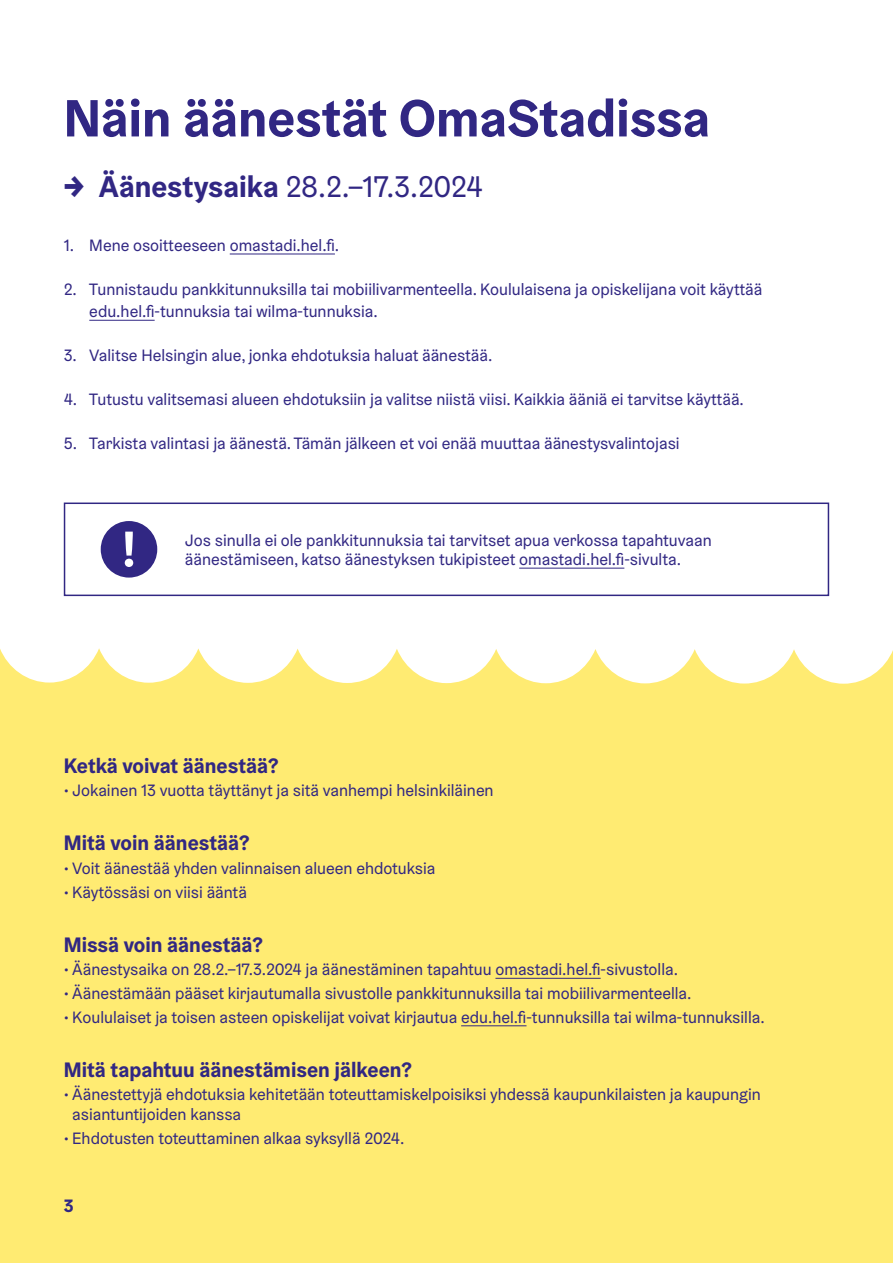
<style>
.page{position:relative;width:893px;height:1263px;background:#fff}
.page>*{position:absolute;margin:0;border:0;box-sizing:border-box;transform-origin:0 0}
.H2_otsikko_35_pt_2024{font:700 52.5px "Helsinki Grotesk";color:#312783}
.P_ingressi___nosto_bold_14_pt_2024{font:30px "Helsinki Grotesk";letter-spacing:-.01em;color:#312783}
.P_ingressi___nosto_bold_14_pt_2024-2{font:700 21px "Helsinki Grotesk";color:#312783}
.t1{font:700 18px "Helsinki Grotesk";color:#312783}
.P_leipis_9_pt{font:16.5px/19.5px "Helsinki Grotesk";color:#312783}
.s1{font-weight:900}
.s2{font-weight:700}
</style>
<div class="page">
<div style="left:0;top:648px;width:893px;height:615px;background:#ffeb72"></div>
<hr style="left:230px;top:254px;width:105px;height:1px;background:#312783">
<hr style="left:89px;top:320px;width:66px;height:1px;background:#312783">
<svg style="left:101px;top:521px;width:56px;height:57px"></svg>
<hr style="left:519px;top:568px;width:105px;height:1px;background:#312783">
<div style="left:64px;top:502px;width:765px;height:94px;border:2px solid #312783"></div>
<hr style="left:495px;top:978px;width:106px;height:1px;background:#312783">
<hr style="left:461px;top:1025px;width:65px;height:1px;background:#312783">
<h2 class="H2_otsikko_35_pt_2024" style="left:64px;top:85px;width:648px">Näin äänestät OmaStadissa</h2>
<p class="P_ingressi___nosto_bold_14_pt_2024" style="left:64px;top:168px;width:420px"><span class="s1">→</span> <span class="s2">Äänestysaika</span> 28.2.–17.3.2024</p>
<p class="P_leipis_9_pt" style="left:64px;top:235px;width:277px">1. Mene osoitteeseen omastadi.hel.fi.</p>
<p class="P_leipis_9_pt" style="left:89px;top:278px;width:675px;line-height:22.5px;text-indent:-26px">2. Tunnistaudu pankkitunnuksilla tai mobiilivarmenteella. Koululaisena ja opiskelijana voit käyttää edu.hel.fi-tunnuksia tai wilma-tunnuksia.</p>
<p class="P_leipis_9_pt" style="left:64px;top:345px;width:430px">3. Valitse Helsingin alue, jonka ehdotuksia haluat äänestää.</p>
<p class="P_leipis_9_pt" style="left:64px;top:389px;width:682px">4. Tutustu valitsemasi alueen ehdotuksiin ja valitse niistä viisi. Kaikkia ääniä ei tarvitse käyttää.</p>
<p class="P_leipis_9_pt" style="left:64px;top:433px;width:617px">5. Tarkista valintasi ja äänestä. Tämän jälkeen et voi enää muuttaa äänestysvalintojasi</p>
<p class="P_leipis_9_pt" style="left:185px;top:530px;width:528px">Jos sinulla ei ole pankkitunnuksia tai tarvitset apua verkossa tapahtuvaan äänestämiseen, katso äänestyksen tukipisteet omastadi.hel.fi-sivulta.</p>
<p class="P_ingressi___nosto_bold_14_pt_2024-2" style="left:64px;top:752px;width:216px">Ketkä voivat äänestää?</p>
<p class="P_leipis_9_pt" style="left:64px;top:781px;width:431px">• Jokainen 13 vuotta täyttänyt ja sitä vanhempi helsinkiläinen</p>
<p class="P_ingressi___nosto_bold_14_pt_2024-2" style="left:64px;top:829px;width:187px">Mitä voin äänestää?</p>
<p class="P_leipis_9_pt" style="left:64px;top:858px;width:373px">• Voit äänestää yhden valinnaisen alueen ehdotuksia</p>
<p class="P_leipis_9_pt" style="left:64px;top:882px;width:185px">• Käytössäsi on viisi ääntä</p>
<p class="P_ingressi___nosto_bold_14_pt_2024-2" style="left:64px;top:931px;width:201px">Missä voin äänestää?</p>
<p class="P_leipis_9_pt" style="left:64px;top:959px;width:616px">• Äänestysaika on 28.2.–17.3.2024 ja äänestäminen tapahtuu omastadi.hel.fi-sivustolla.</p>
<p class="P_leipis_9_pt" style="left:64px;top:983px;width:629px">• Äänestämään pääset kirjautumalla sivustolle pankkitunnuksilla tai mobiilivarmenteella.</p>
<p class="P_leipis_9_pt" style="left:64px;top:1007px;width:702px">• Koululaiset ja toisen asteen opiskelijat voivat kirjautua edu.hel.fi-tunnuksilla tai wilma-tunnuksilla.</p>
<p class="P_ingressi___nosto_bold_14_pt_2024-2" style="left:64px;top:1056px;width:350px">Mitä tapahtuu äänestämisen jälkeen?</p>
<p class="P_leipis_9_pt" style="left:72px;top:1085px;width:690px;text-indent:-9px">• Äänestettyjä ehdotuksia kehitetään toteuttamiskelpoisiksi yhdessä kaupunkilaisten ja kaupungin asiantuntijoiden kanssa</p>
<p class="P_leipis_9_pt" style="left:64px;top:1128px;width:342px">• Ehdotusten toteuttaminen alkaa syksyllä 2024.</p>
<p class="t1" style="left:64px;top:1195px;width:11px">3</p>
</div>
